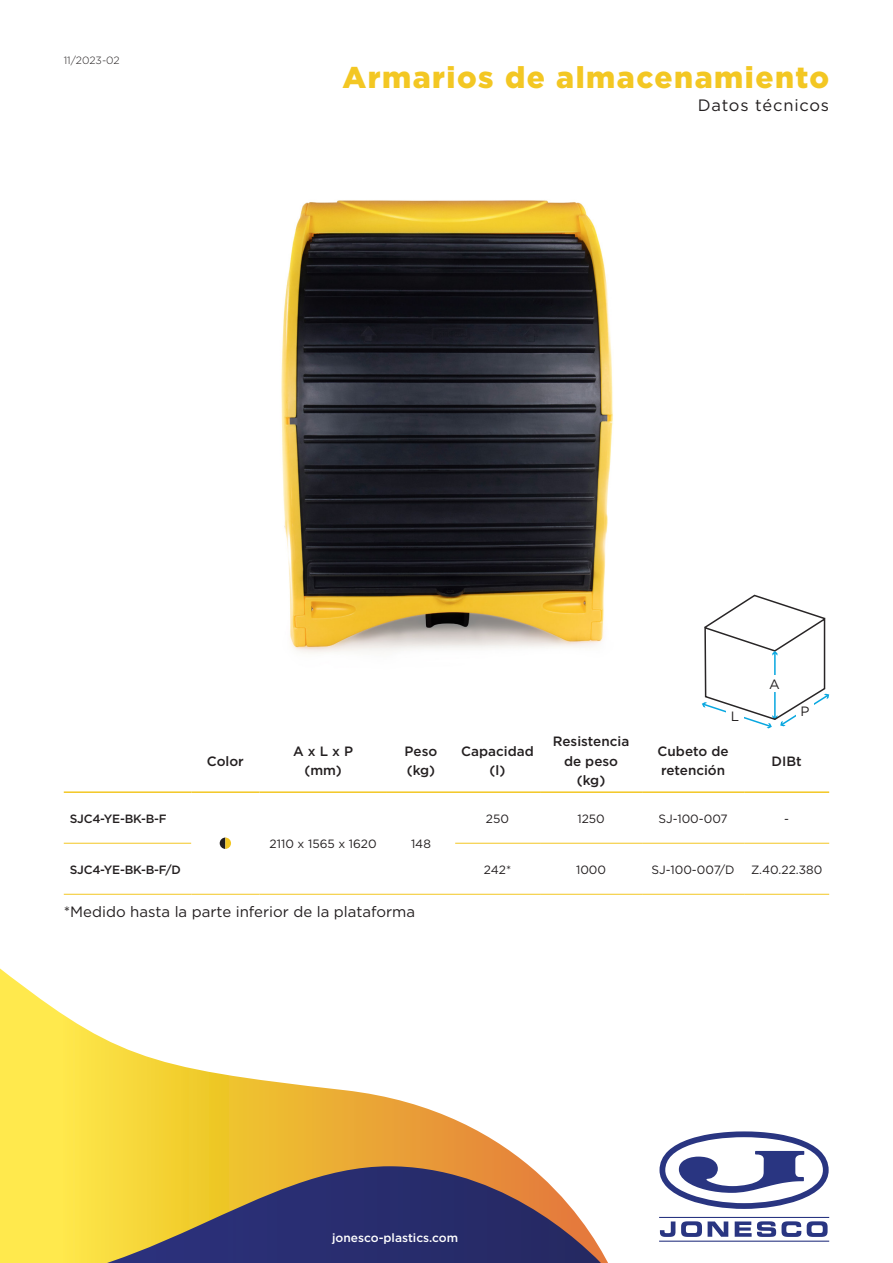
<style>
.page{position:relative;width:893px;height:1263px;background:#fff}
.page>*{position:absolute;margin:0;border:0;box-sizing:border-box;transform-origin:0 0}
.t1{font:900 30px "Gotham";letter-spacing:.05em;color:#f3c723}
.t2{font:16.5px "Gotham";letter-spacing:.05em;color:#231f20}
.t3{font:15px "Gotham";color:#231f20}
.Table_Header{font:500 13.5px/19.5px "Gotham";color:#231f20;text-align:center}
.t4{font:13.5px "Gotham";color:#231f20}
.Table_Body{font:12px "Gotham";color:#231f20}
.Table_Part{font:500 12px "Gotham";letter-spacing:-.02em;color:#231f20}
.t5{font:500 12px "Gotham";color:#fff}
.t6{font:300 10.5px "Gotham";color:#231f20}
</style>
<div class="page">
<svg style="left:0;top:968px;width:530px;height:295px"></svg>
<svg style="left:62px;top:1166px;width:546px;height:97px;background:#817261"></svg>
<svg style="left:659px;top:1131px;width:170px;height:111px"></svg>
<img style="left:281px;top:200px;width:332px;height:453px">
<svg style="left:64px;top:728px;width:765px;height:166px"></svg>
<hr style="left:64px;top:791px;width:127px;height:2px;background:#f3c723">
<hr style="left:191px;top:791px;width:68px;height:2px;background:#f3c723">
<hr style="left:259px;top:791px;width:128px;height:2px;background:#f3c723">
<hr style="left:387px;top:791px;width:68px;height:2px;background:#f3c723">
<hr style="left:455px;top:791px;width:85px;height:2px;background:#f3c723">
<hr style="left:540px;top:791px;width:102px;height:2px;background:#f3c723">
<hr style="left:642px;top:791px;width:102px;height:2px;background:#f3c723">
<hr style="left:744px;top:791px;width:85px;height:2px;background:#f3c723">
<hr style="left:64px;top:843px;width:127px;height:1px;background:#f3c723">
<hr style="left:455px;top:843px;width:85px;height:1px;background:#f3c723">
<hr style="left:540px;top:843px;width:102px;height:1px;background:#f3c723">
<hr style="left:642px;top:843px;width:102px;height:1px;background:#f3c723">
<hr style="left:744px;top:843px;width:85px;height:1px;background:#f3c723">
<hr style="left:64px;top:894px;width:127px;height:1px;background:#f3c723">
<hr style="left:191px;top:894px;width:68px;height:1px;background:#f3c723">
<hr style="left:259px;top:894px;width:128px;height:1px;background:#f3c723">
<hr style="left:387px;top:894px;width:68px;height:1px;background:#f3c723">
<hr style="left:455px;top:894px;width:85px;height:1px;background:#f3c723">
<hr style="left:540px;top:894px;width:102px;height:1px;background:#f3c723">
<hr style="left:642px;top:894px;width:102px;height:1px;background:#f3c723">
<hr style="left:744px;top:894px;width:85px;height:1px;background:#f3c723">
<svg style="left:220px;top:837px;width:11px;height:12px"></svg>
<svg style="left:702px;top:594px;width:128px;height:134px"></svg>
<div style="left:765px;top:675px;width:18px;height:17px;background:#fff"></div>
<p class="t6" style="left:64px;top:53px;width:58px">11/2023-02</p>
<h1 class="t1" style="left:342px;top:56px;width:488px">Armarios de almacenamiento</h1>
<p class="t2" style="left:698px;top:95px;width:133px">Datos técnicos</p>
<p class="Table_Part" style="left:70px;top:810px;width:98px">SJC4-YE-BK-B-F</p>
<p class="Table_Header" style="left:207px;top:751px;width:39px">Color</p>
<p class="Table_Header" style="left:293px;top:741px;width:61px">A x L x P</p>
<p class="Table_Header" style="left:304px;top:761px;width:39px">(mm)</p>
<p class="Table_Header" style="left:405px;top:741px;width:34px">Peso</p>
<p class="Table_Header" style="left:407px;top:761px;width:30px">(kg)</p>
<p class="Table_Body" style="left:270px;top:836px;width:109px">2110 x 1565 x 1620</p>
<p class="Table_Body" style="left:411px;top:836px;width:21px">148</p>
<p class="Table_Header" style="left:461px;top:741px;width:74px">Capacidad</p>
<p class="Table_Header" style="left:490px;top:761px;width:17px">(l)</p>
<p class="Table_Header" style="left:553px;top:731px;width:78px">Resistencia de peso</p>
<p class="Table_Header" style="left:577px;top:770px;width:30px">(kg)</p>
<p class="t4" style="left:731px;top:708px;width:10px">L</p>
<p class="Table_Header" style="left:658px;top:741px;width:73px">Cubeto de</p>
<p class="Table_Header" style="left:661px;top:761px;width:66px">retención</p>
<p class="t4" style="left:769px;top:676px;width:12px">A</p>
<p class="t4" style="left:801px;top:703px;width:11px">P</p>
<p class="Table_Header" style="left:772px;top:751px;width:32px">DIBt</p>
<p class="Table_Body" style="left:486px;top:810px;width:25px">250</p>
<p class="Table_Body" style="left:577px;top:810px;width:29px">1250</p>
<p class="Table_Body" style="left:658px;top:810px;width:71px">SJ-100-007</p>
<p class="Table_Body" style="left:784px;top:810px;width:6px">-</p>
<p class="Table_Part" style="left:70px;top:861px;width:113px">SJC4-YE-BK-B-F/D</p>
<p class="Table_Body" style="left:484px;top:862px;width:29px">242*</p>
<p class="Table_Body" style="left:576px;top:862px;width:32px">1000</p>
<p class="Table_Body" style="left:652px;top:862px;width:84px">SJ-100-007/D</p>
<p class="Table_Body" style="left:751px;top:862px;width:73px">Z.40.22.380</p>
<p class="t3" style="left:64px;top:902px;width:353px">*Medido hasta la parte inferior de la plataforma</p>
<p class="t5" style="left:332px;top:1229px;width:128px">jonesco-plastics.com</p>
</div>
